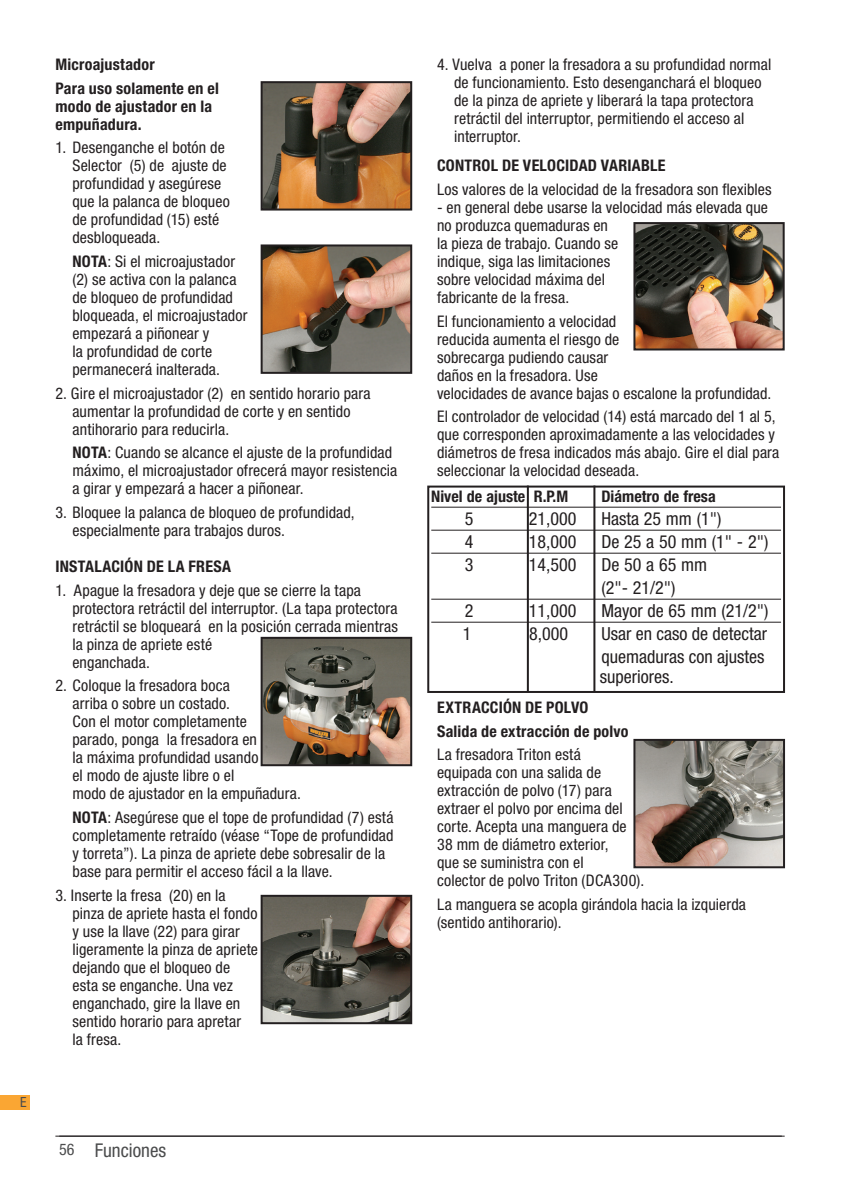
<style>
.page{position:relative;width:845px;height:1193px;background:#fff}
.page>*{position:absolute;margin:0;border:0;box-sizing:border-box;transform-origin:0 0}
.t1{font:condensed 19px "Helvetica Neue LT Std";color:#4b4c4d}
.t2{font:condensed 18px/23px "Helvetica Neue LT Std";color:#231f20}
.Triton_BC_with_Ind{font:condensed 16px/18px "Helvetica Neue LT Std";letter-spacing:.01em;color:#231f20}
.Triton_BC_with_Ind-2{font:700 condensed 16px/18px "Helvetica Neue LT Std";letter-spacing:.015em;color:#231f20}
.t3{font:condensed 16px "Helvetica Neue LT Std";color:#4b4c4d}
.t4{font:condensed 14px "Helvetica Neue LT Std";color:#4b4c4d}
.s1{font-weight:700}
</style>
<div class="page">
<hr style="left:55px;top:1136px;width:726px;height:1px;background:#231f20">
<hr style="left:59px;top:1136px;width:725px;height:1px;background:#231f20">
<div style="left:0;top:1095px;width:30px;height:14px;background:#faa633"></div>
<img style="left:263px;top:640px;width:146px;height:123px">
<div style="left:260px;top:637px;width:152px;height:129px;border:2px solid #231f20"></div>
<img style="left:263px;top:898px;width:146px;height:123px">
<div style="left:260px;top:895px;width:152px;height:129px;border:2px solid #231f20"></div>
<hr style="left:431px;top:507px;width:349px;height:1px;background:#231f20">
<hr style="left:431px;top:530px;width:349px;height:1px;background:#231f20">
<hr style="left:431px;top:553px;width:349px;height:1px;background:#231f20">
<hr style="left:431px;top:599px;width:349px;height:1px;background:#231f20">
<hr style="left:431px;top:622px;width:349px;height:1px;background:#231f20">
<div style="left:427px;top:486px;width:357px;height:207px;border:2px solid #231f20"></div>
<img style="left:263px;top:84px;width:146px;height:124px">
<div style="left:260px;top:81px;width:152px;height:130px;border:2px solid #231f20"></div>
<img style="left:263px;top:247px;width:146px;height:124px">
<div style="left:260px;top:244px;width:152px;height:130px;border:2px solid #231f20"></div>
<img style="left:636px;top:225px;width:145px;height:122px">
<div style="left:633px;top:222px;width:151px;height:128px;border:2px solid #231f20"></div>
<img style="left:636px;top:742px;width:145px;height:123px">
<div style="left:633px;top:739px;width:151px;height:129px;border:2px solid #231f20"></div>
<hr style="left:526px;top:486px;width:2px;height:205px;background:#231f20">
<hr style="left:593px;top:486px;width:2px;height:206px;background:#231f20">
<p class="t4" style="left:20px;top:1094px;width:8px">E</p>
<p class="Triton_BC_with_Ind-2" style="left:55px;top:55px;width:101px">Microajustador</p>
<p class="Triton_BC_with_Ind-2" style="left:55px;top:79px;width:165px">Para uso solamente en el modo de ajustador en la empuñadura.</p>
<p class="Triton_BC_with_Ind" style="left:72px;top:138px;width:159px;text-indent:-17px">1. Desenganche el botón de<br>Selector (5) de ajuste de profundidad y asegúrese que la palanca de bloqueo de profundidad (15) esté desbloqueada.</p>
<p class="Triton_BC_with_Ind" style="left:72px;top:252px;width:176px"><span class="s1">NOTA</span>: Si el microajustador (2) se activa con la palanca de bloqueo de profundidad bloqueada, el microajustador empezará a piñonear y<br>la profundidad de corte permanecerá inalterada.</p>
<p class="Triton_BC_with_Ind" style="left:72px;top:384px;width:299px;text-indent:-17px">2. Gire el microajustador (2) en sentido horario para aumentar la profundidad de corte y en sentido antihorario para reducirla.</p>
<p class="Triton_BC_with_Ind" style="left:72px;top:443px;width:326px"><span class="s1">NOTA</span>: Cuando se alcance el ajuste de la profundidad máximo, el microajustador ofrecerá mayor resistencia a girar y empezará a hacer a piñonear.</p>
<p class="Triton_BC_with_Ind" style="left:72px;top:503px;width:284px;text-indent:-17px">3. Bloquee la palanca de bloqueo de profundidad, especialmente para trabajos duros.</p>
<p class="Triton_BC_with_Ind-2" style="left:55px;top:557px;width:177px">INSTALACIÓN DE LA FRESA</p>
<p class="Triton_BC_with_Ind" style="left:72px;top:581px;width:327px;text-indent:-17px">1. Apague la fresadora y deje que se cierre la tapa protectora retráctil del interruptor. (La tapa protectora retráctil se bloqueará en la posición cerrada mientras la pinza de apriete esté<br>enganchada.</p>
<p class="Triton_BC_with_Ind" style="left:72px;top:677px;width:230px;text-indent:-17px">2. Coloque la fresadora boca<br>arriba o sobre un costado.<br>Con el motor completamente<br>parado, ponga la fresadora en<br>la máxima profundidad usando<br>el modo de ajuste libre o el<br>modo de ajustador en la empuñadura.</p>
<p class="Triton_BC_with_Ind" style="left:72px;top:808px;width:322px"><span class="s1">NOTA</span>: Asegúrese que el tope de profundidad (7) está completamente retraído (véase “Tope de profundidad y torreta”). La pinza de apriete debe sobresalir de la base para permitir el acceso fácil a la llave.</p>
<p class="Triton_BC_with_Ind" style="left:72px;top:886px;width:187px;text-indent:-17px">3. Inserte la fresa (20) en la pinza de apriete hasta el fondo y use la llave (22) para girar ligeramente la pinza de apriete dejando que el bloqueo de esta se enganche. Una vez enganchado, gire la llave en sentido horario para apretar<br>la fresa.</p>
<p class="t3" style="left:59px;top:1140px;width:17px">56</p>
<p class="t1" style="left:95px;top:1140px;width:73px">Funciones</p>
<p class="Triton_BC_with_Ind" style="left:454px;top:55px;width:318px;text-indent:-17px">4. Vuelva a poner la fresadora a su profundidad normal de funcionamiento. Esto desenganchará el bloqueo de la pinza de apriete y liberará la tapa protectora retráctil del interruptor, permitiendo el acceso al interruptor.</p>
<p class="Triton_BC_with_Ind-2" style="left:437px;top:156px;width:230px">CONTROL DE VELOCIDAD VARIABLE</p>
<p class="Triton_BC_with_Ind" style="left:437px;top:180px;width:336px">Los valores de la velocidad de la fresadora son flexibles</p>
<p class="Triton_BC_with_Ind" style="left:437px;top:198px;width:332px">- en general debe usarse la velocidad más elevada que no produzca quemaduras en<br>la pieza de trabajo. Cuando se<br>indique, siga las limitaciones<br>sobre velocidad máxima del<br>fabricante de la fresa.</p>
<p class="Triton_BC_with_Ind" style="left:437px;top:312px;width:336px">El funcionamiento a velocidad<br>reducida aumenta el riesgo de<br>sobrecarga pudiendo causar<br>daños en la fresadora. Use<br>velocidades de avance bajas o escalone la profundidad.</p>
<p class="Triton_BC_with_Ind" style="left:437px;top:407px;width:344px">El controlador de velocidad (14) está marcado del 1 al 5, que corresponden aproximadamente a las velocidades y diámetros de fresa indicados más abajo. Gire el dial para seleccionar la velocidad deseada.</p>
<p class="Triton_BC_with_Ind-2" style="left:431px;top:487px;width:138px">Nivel de ajuste R.P.M</p>
<p class="Triton_BC_with_Ind-2" style="left:601px;top:487px;width:116px">Diámetro de fresa</p>
<p class="t2" style="left:464px;top:507px;width:10px">5</p>
<p class="t2" style="left:528px;top:507px;width:49px">21,000</p>
<p class="t2" style="left:601px;top:507px;width:121px">Hasta 25 mm (1")</p>
<p class="t2" style="left:464px;top:530px;width:10px">4</p>
<p class="t2" style="left:528px;top:530px;width:49px">18,000</p>
<p class="t2" style="left:601px;top:530px;width:168px">De 25 a 50 mm (1" - 2")</p>
<p class="t2" style="left:464px;top:553px;width:10px">3</p>
<p class="t2" style="left:528px;top:553px;width:49px">14,500</p>
<p class="t2" style="left:601px;top:553px;width:107px">De 50 a 65 mm (2"- 21/2")</p>
<p class="t2" style="left:464px;top:599px;width:10px">2</p>
<p class="t2" style="left:528px;top:599px;width:49px">11,000</p>
<p class="t2" style="left:601px;top:599px;width:168px">Mayor de 65 mm (21/2")</p>
<p class="t2" style="left:462px;top:622px;width:10px">1</p>
<p class="t2" style="left:529px;top:622px;width:40px">8,000</p>
<p class="t2" style="left:601px;top:622px;width:167px">Usar en caso de detectar quemaduras con ajustes</p>
<p class="t2" style="left:599px;top:665px;width:75px">superiores.</p>
<p class="Triton_BC_with_Ind-2" style="left:437px;top:698px;width:153px">EXTRACCIÓN DE POLVO</p>
<p class="Triton_BC_with_Ind-2" style="left:437px;top:722px;width:193px">Salida de extracción de polvo</p>
<p class="Triton_BC_with_Ind" style="left:437px;top:746px;width:209px">La fresadora Triton está<br>equipada con una salida de extracción de polvo (17) para extraer el polvo por encima del corte. Acepta una manguera de<br>38 mm de diámetro exterior,<br>que se suministra con el<br>colector de polvo Triton (DCA300).</p>
<p class="Triton_BC_with_Ind" style="left:437px;top:895px;width:310px">La manguera se acopla girándola hacia la izquierda (sentido antihorario).</p>
</div>
